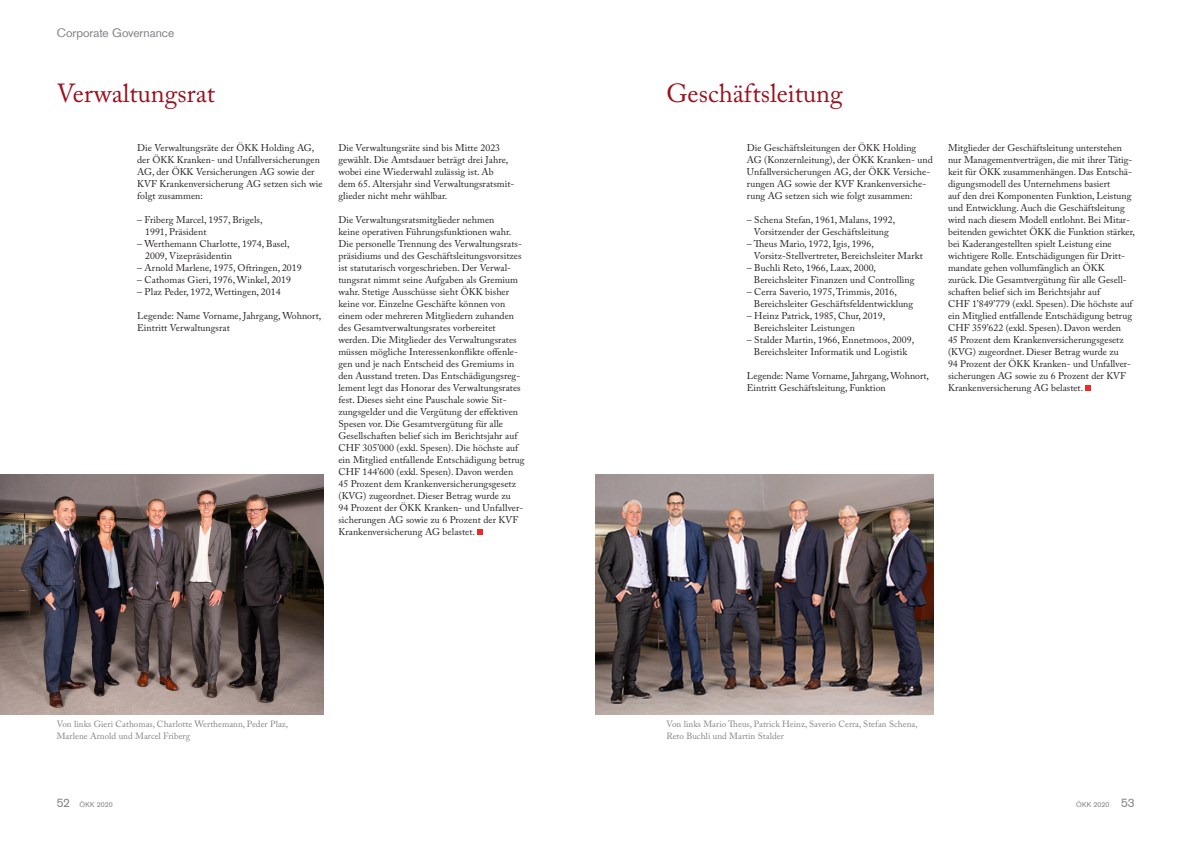
<style>
.page{position:relative;width:1191px;height:842px;background:#fff}
.page>*{position:absolute;margin:0;border:0;box-sizing:border-box;transform-origin:0 0}
.t1{font:26px "Adobe Caslon Pro";color:#9b111e}
.t2{font:12px "Basic Commercial LT Com";letter-spacing:-.005em;color:#808285}
.t3{font:9.8px/12px "Adobe Caslon Pro";letter-spacing:.005em;color:#231f20}
.t4{font:9px/12px "Adobe Caslon Pro";letter-spacing:.005em;color:#808285}
.t5{font:7px "Basic Commercial LT Com";letter-spacing:.03em;color:#808285}
.s1{font-size:12px}
</style>
<div class="page">
<img style="left:0;top:475px;width:323px;height:240px">
<img style="left:595px;top:475px;width:338px;height:240px">
<svg style="left:477px;top:529px;width:5px;height:6px"></svg>
<svg style="left:1085px;top:385px;width:5px;height:6px"></svg>
<p class="t2" style="left:57px;top:26px;width:119px">Corporate Governance</p>
<h1 class="t1" style="left:57px;top:78px;width:160px">Verwaltungsrat</h1>
<h1 class="t1" style="left:666px;top:78px;width:178px">Geschäftsleitung</h1>
<p class="t3" style="left:137px;top:141px;width:187px">Die Verwaltungsräte der ÖKK Holding AG, der ÖKK Kranken- und Unfallversicherungen AG, der ÖKK Versicherungen AG sowie der KVF Krankenversicherung AG setzen sich wie folgt zusammen:</p>
<p class="t3" style="left:145px;top:213px;width:119px;text-indent:-8px">– Friberg Marcel, 1957, Brigels,<br>1991, Präsident</p>
<p class="t3" style="left:145px;top:237px;width:146px;text-indent:-8px">– Werthemann Charlotte, 1974, Basel,<br>2009, Vizepräsidentin</p>
<p class="t3" style="left:137px;top:261px;width:166px">– Arnold Marlene, 1975, Oftringen, 2019</p>
<p class="t3" style="left:137px;top:273px;width:155px">– Cathomas Gieri, 1976, Winkel, 2019</p>
<p class="t3" style="left:137px;top:285px;width:145px">– Plaz Peder, 1972, Wettingen, 2014</p>
<p class="t3" style="left:137px;top:309px;width:186px">Legende: Name Vorname, Jahrgang, Wohnort,<br>Eintritt Verwaltungsrat</p>
<p class="t3" style="left:747px;top:141px;width:187px">Die Geschäftsleitungen der ÖKK Holding AG (Konzernleitung), der ÖKK Kranken- und Unfallversicherungen AG, der ÖKK Versiche&shy;rungen AG sowie der KVF Krankenversiche&shy;rung AG setzen sich wie folgt zusammen:</p>
<p class="t3" style="left:747px;top:213px;width:150px;text-align:center">– Schena Stefan, 1961, Malans, 1992,<br>Vorsitzender der Geschäftsleitung</p>
<p class="t3" style="left:754px;top:237px;width:170px;text-indent:-7px">– Theus Mario, 1972, Igis, 1996,<br>Vorsitz-Stellvertreter, Bereichsleiter Markt</p>
<p class="t3" style="left:754px;top:261px;width:162px;text-indent:-7px">– Buchli Reto, 1966, Laax, 2000,<br>Bereichsleiter Finanzen und Controlling</p>
<p class="t3" style="left:754px;top:285px;width:161px;text-indent:-7px">– Cerra Saverio, 1975, Trimmis, 2016,<br>Bereichsleiter Geschäftsfeldentwicklung</p>
<p class="t3" style="left:754px;top:309px;width:133px;text-indent:-7px">– Heinz Patrick, 1985, Chur, 2019,<br>Bereichsleiter Leistungen</p>
<p class="t3" style="left:747px;top:333px;width:169px;text-align:center">– Stalder Martin, 1966, Ennetmoos, 2009,<br>Bereichsleiter Informatik und Logistik</p>
<p class="t3" style="left:747px;top:369px;width:184px">Legende: Name Vorname, Jahrgang, Wohnort,<br>Eintritt Geschäftsleitung, Funktion</p>
<p class="t3" style="left:338px;top:141px;width:178px">Die Verwaltungsräte sind bis Mitte 2023 gewählt. Die Amtsdauer beträgt drei Jahre, wobei eine Wiederwahl zulässig ist. Ab<br>dem 65. Altersjahr sind Verwaltungsratsmit&shy;glieder nicht mehr wählbar.</p>
<p class="t3" style="left:338px;top:213px;width:188px">Die Verwaltungsratsmitglieder nehmen<br>keine operativen Führungsfunktionen wahr.<br>Die personelle Trennung des Verwaltungsrats&shy;präsidiums und des Geschäftsleitungsvorsitzes ist statutarisch vorgeschrieben. Der Verwal&shy;tungsrat nimmt seine Aufgaben als Gremium wahr. Stetige Ausschüsse sieht ÖKK bisher keine vor. Einzelne Geschäfte können von einem oder mehreren Mitgliedern zuhanden des Gesamtverwaltungsrates vorbereitet werden. Die Mitglieder des Verwaltungsrates müssen mögliche Interessenkonflikte offenle&shy;gen und je nach Entscheid des Gremiums in den Ausstand treten. Das Entschädigungsreg&shy;lement legt das Honorar des Verwaltungsrates fest. Dieses sieht eine Pauschale sowie Sit&shy;zungsgelder und die Vergütung der effektiven Spesen vor. Die Gesamtvergütung für alle Gesellschaften belief sich im Berichtsjahr auf CHF 305’000 (exkl. Spesen). Die höchste auf ein Mitglied entfallende Entschädigung betrug CHF 144’600 (exkl. Spesen). Davon werden 45 Prozent dem Krankenversicherungsgesetz (KVG) zugeordnet. Dieser Betrag wurde zu<br>94 Prozent der ÖKK Kranken- und Unfallver&shy;sicherungen AG sowie zu 6 Prozent der KVF Krankenversicherung AG belastet.</p>
<p class="t3" style="left:948px;top:141px;width:188px">Mitglieder der Geschäftsleitung unterstehen nur Managementverträgen, die mit ihrer Tätig&shy;keit für ÖKK zusammenhängen. Das Entschä&shy;digungsmodell des Unternehmens basiert<br>auf den drei Komponenten Funktion, Leistung und Entwicklung. Auch die Geschäftsleitung wird nach diesem Modell entlohnt. Bei Mitar&shy;beitenden gewichtet ÖKK die Funktion stärker, bei Kaderangestellten spielt Leistung eine wichtigere Rolle. Entschädigungen für Dritt&shy;mandate gehen vollumfänglich an ÖKK zurück. Die Gesamtvergütung für alle Gesell&shy;schaften belief sich im Berichtsjahr auf<br>CHF 1’849’779 (exkl. Spesen). Die höchste auf ein Mitglied entfallende Entschädigung betrug CHF 359’622 (exkl. Spesen). Davon werden<br>45 Prozent dem Krankenversicherungsgesetz (KVG) zugeordnet. Dieser Betrag wurde zu<br>94 Prozent der ÖKK Kranken- und Unfallver&shy;sicherungen AG sowie zu 6 Prozent der KVF Krankenversicherung AG belastet.</p>
<p class="t4" style="left:57px;top:718px;width:233px">Von links Gieri Cathomas, Charlotte Werthemann, Peder Plaz,<br>Marlene Arnold und Marcel Friberg</p>
<p class="t4" style="left:666px;top:718px;width:253px">Von links Mario Theus, Patrick Heinz, Saverio Cerra, Stefan Schena,<br>Reto Buchli und Martin Stalder</p>
<p class="t2" style="left:57px;top:796px;width:15px">52</p>
<p class="t5" style="left:80px;top:800px;width:35px">ÖKK 2020</p>
<p class="t5" style="left:1076px;top:800px;width:60px">ÖKK 2020 <span class="s1">53</span></p>
</div>
